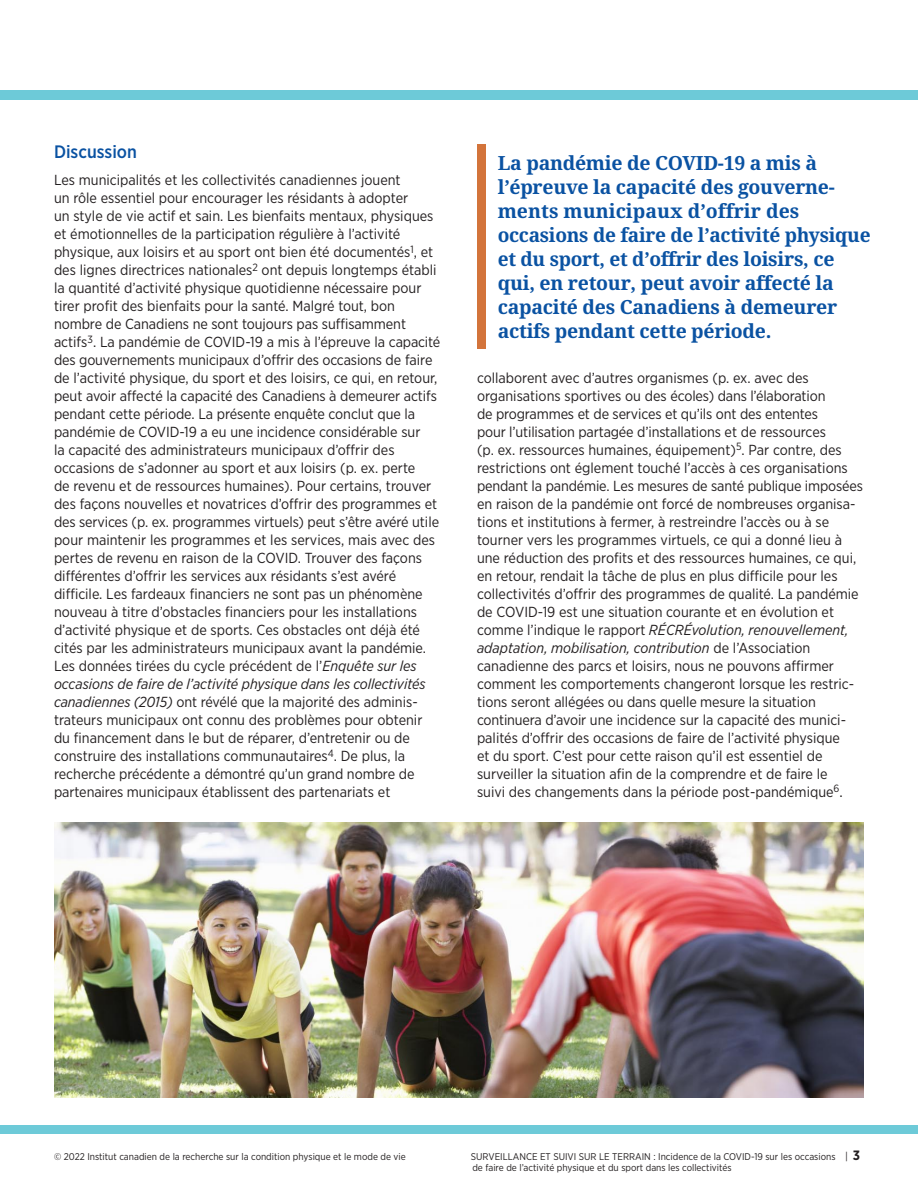
<style>
.page{position:relative;width:918px;height:1188px;background:#fff}
.page>*{position:absolute;margin:0;border:0;box-sizing:border-box;transform-origin:0 0}
.t1{font:700 19.5px/24px "Noto Serif";letter-spacing:-.015em;color:#0a52a2}
.t2{font:500 18px "Gotham Narrow";color:#0a52a2}
.t3{font:14.55px/18px "Gotham Narrow";color:#231f20}
.t4{font:9.75px "Gotham Narrow";color:#231f20}
.s1{font-style:italic}
.s2{font-size:15px}
.s3{font-size:10.5px}
.s4{font-weight:700;font-size:13.5px}
</style>
<div class="page">
<div style="left:0;top:90px;width:918px;height:10px;background:#6dcad8"></div>
<div style="left:0;top:1125px;width:918px;height:9px;background:#6dcad8"></div>
<div style="left:477px;top:144px;width:9px;height:204px;background:#d3743b"></div>
<img style="left:54px;top:822px;width:810px;height:276px">
<p class="t2" style="left:54px;top:144px;width:84px">Discussion</p>
<p class="t3" style="left:54px;top:172px;width:388px">Les municipalités et les collectivités canadiennes jouent<br>un rôle essentiel pour encourager les résidants à adopter<br>un style de vie actif et sain. Les bienfaits mentaux, physiques et émotionnelles de la participation régulière à l’activité physique, aux loisirs et au sport ont bien été documentés<sup>1</sup>, et des lignes directrices nationales<sup>2</sup> ont depuis longtemps établi la quantité d’activité physique quotidienne nécessaire pour tirer profit des bienfaits pour la santé. Malgré tout, bon nombre de Canadiens ne sont toujours pas suffisamment actifs<sup>3</sup>. La pandémie de COVID-19 a mis à l’épreuve la capacité des gouvernements municipaux d’offrir des occasions de faire de l’activité physique, du sport et des loisirs, ce qui, en retour, peut avoir affecté la capacité des Canadiens à demeurer actifs pendant cette période. La présente enquête conclut que la pandémie de COVID-19 a eu une incidence considérable sur<br>la capacité des administrateurs municipaux d’offrir des occasions de s’adonner au sport et aux loisirs (p. ex. perte<br>de revenu et de ressources humaines). Pour certains, trouver des façons nouvelles et novatrices d’offrir des programmes et des services (p. ex. programmes virtuels) peut s’être avéré utile pour maintenir les programmes et les services, mais avec des pertes de revenu en raison de la COVID. Trouver des façons différentes d’offrir les services aux résidants s’est avéré difficile. Les fardeaux financiers ne sont pas un phénomène nouveau à titre d’obstacles financiers pour les installations d’activité physique et de sports. Ces obstacles ont déjà été cités par les administrateurs municipaux avant la pandémie.<br>Les données tirées du cycle précédent de l’<span class="s1">Enquête sur les occasions de faire de l’activité physique dans les collectivités canadiennes (2015)</span> ont révélé que la majorité des adminis&shy;trateurs municipaux ont connu des problèmes pour obtenir du financement dans le but de réparer, d’entretenir ou de construire des installations communautaires<sup>4</sup>. De plus, la recherche précédente a démontré qu’un grand nombre de partenaires municipaux établissent des partenariats et</p>
<p class="t1" style="left:498px;top:153px;width:374px">La pandémie de COVID-19 a mis à l’épreuve la capacité des gouverne&shy;ments municipaux d’offrir des occasions de faire de l’activité physique et du sport, et d’offrir des loisirs, ce qui, en retour, peut avoir affecté la capacité des Canadiens à demeurer actifs pendant cette période.</p>
<p class="t3" style="left:477px;top:370px;width:388px">collaborent avec d’autres organismes (p. ex. avec des organisations sportives ou des écoles) dans l’élaboration<br>de programmes et de services et qu’ils ont des ententes<br>pour l’utilisation partagée d’installations et de ressources<br>(p. ex. ressources humaines, équipement)<sup>5</sup>. Par contre, des restrictions ont églement touché l’accès à ces organisations pendant la pandémie. Les mesures de santé publique imposées en raison de la pandémie ont forcé de nombreuses organisa&shy;tions et institutions à fermer, à restreindre l’accès ou à se tourner vers les programmes virtuels, ce qui a donné lieu à une réduction des profits et des ressources humaines, ce qui, en retour, rendait la tâche de plus en plus difficile pour les collectivités d’offrir des programmes de qualité. La pandémie de COVID-19 est une situation courante et en évolution et comme l’indique le rapport <span class="s1">RÉCRÉvolution, renouvellement, adaptation, mobilisation, contribution</span> de l’Association canadienne des parcs et loisirs, nous ne pouvons affirmer comment les comportements changeront lorsque les restric&shy;tions seront allégées ou dans quelle mesure la situation continuera d’avoir une incidence sur la capacité des munici&shy;palités d’offrir des occasions de faire de l’activité physique<br>et du sport. C’est pour cette raison qu’il est essentiel de surveiller la situation afin de la comprendre et de faire le<br>suivi des changements dans la période post-pandémique<sup>6</sup><span class="s2">.</span></p>
<p class="t4" style="left:54px;top:1153px;width:353px">© 2022 Institut canadien de la recherche sur la condition physique et le mode de vie</p>
<p class="t4" style="left:471px;top:1153px;width:391px">SURVEILLANCE ET SUIVI SUR LE TERRAIN : Incidence de la COVID-19 sur les occasions <span class="s3">|</span> <span class="s4">3</span></p>
<p class="t4" style="left:472px;top:1164px;width:261px">de faire de l’activité physique et du sport dans les collectivités</p>
</div>
